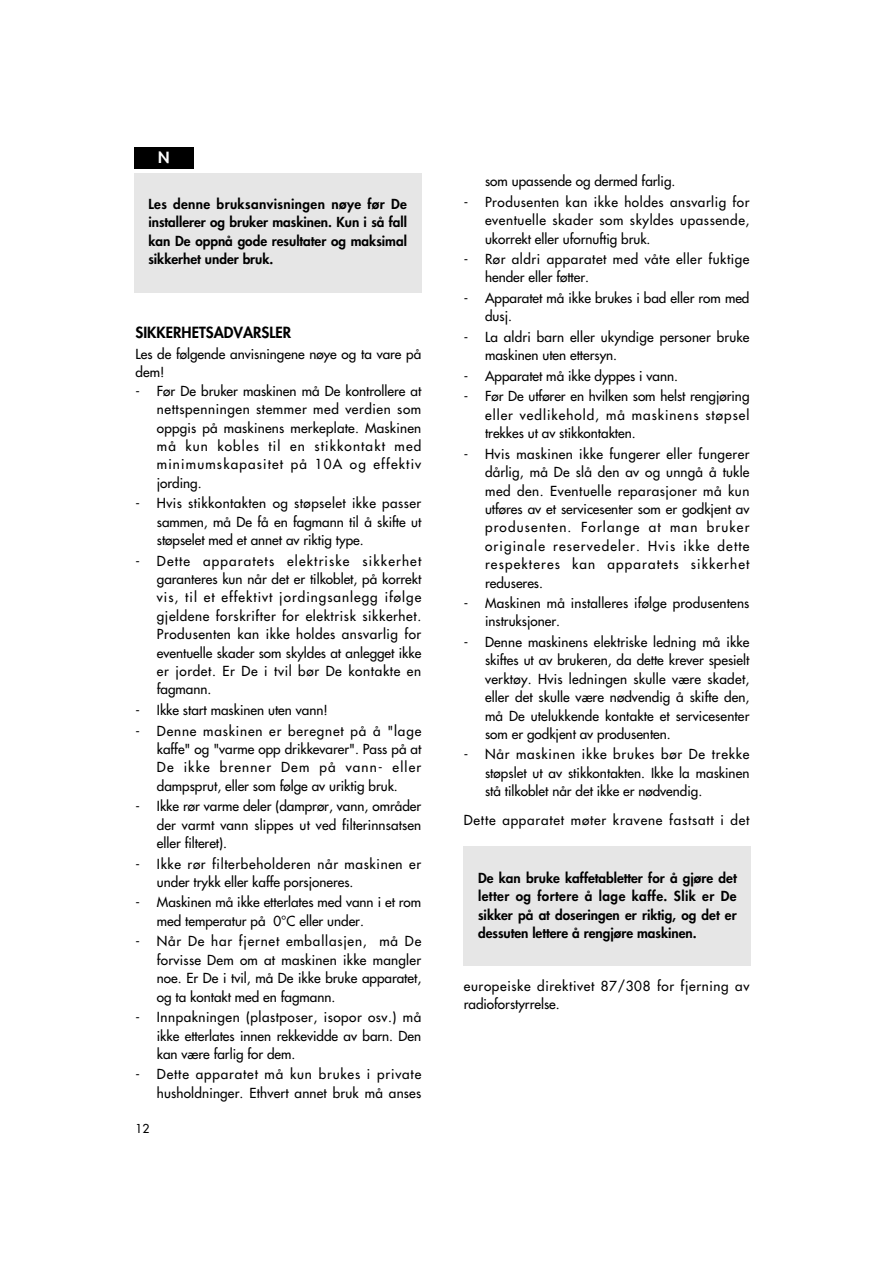
<style>
.page{position:relative;width:893px;height:1263px;background:#fff}
.page>*{position:absolute;margin:0;border:0;box-sizing:border-box;transform-origin:0 0}
.t1{font:800 15px "Futura";color:#000}
.t2{font:800 15px "Futura";color:#fff}
.t3{font:13.5px/18.5px "Futura";color:#000;text-align:justify}
.t4{font:800 13.5px/18.5px "Futura";color:#000;text-align:justify}
.t5{font:13.5px/18.5px "Futura";letter-spacing:.05em;color:#000}
.t6{font:13.5px/18.5px "Futura";letter-spacing:.04em;color:#000}
.t7{font:13.5px "Futura";letter-spacing:.06em;color:#000}
.t8{font:12px "Futura";color:#000}
</style>
<div class="page">
<div style="left:134px;top:173px;width:287px;height:119px;background:#e6e6e6"></div>
<div style="left:464px;top:847px;width:287px;height:119px;background:#e6e6e6"></div>
<div style="left:134px;top:148px;width:60px;height:21px;background:#000"></div>
<p class="t2" style="left:158px;top:150px;width:13px">N</p>
<p class="t4" style="left:148px;top:196px;width:260px">Les denne bruksanvisningen nøye før De installerer og bruker maskinen. Kun i så fall kan De oppnå gode resultater og maksimal sikkerhet under bruk.</p>
<p class="t1" style="left:136px;top:325px;width:157px">SIKKERHETSADVARSLER</p>
<p class="t3" style="left:136px;top:346px;width:287px">Les de følgende anvisningene nøye og ta vare på dem!</p>
<p class="t3" style="left:157px;top:383px;width:266px;text-indent:-21px">- Før De bruker maskinen må De kontrollere at nettspenningen stemmer med verdien som oppgis på maskinens merkeplate. Maskinen må kun kobles til en stikkontakt med minimumskapasitet på 10A og effektiv jording.</p>
<p class="t3" style="left:157px;top:495px;width:266px;text-indent:-21px">- Hvis stikkontakten og støpselet ikke passer sammen, må De få en fagmann til å skifte ut støpselet med et annet av riktig type.</p>
<p class="t3" style="left:157px;top:552px;width:266px;text-indent:-21px">- Dette apparatets elektriske sikkerhet garanteres kun når det er tilkoblet, på korrekt vis, til et effektivt jordingsanlegg ifølge gjeldene forskrifter for elektrisk sikkerhet.<br>Produsenten kan ikke holdes ansvarlig for eventuelle skader som skyldes at anlegget ikke er jordet. Er De i tvil bør De kontakte en fagmann.</p>
<p class="t3" style="left:136px;top:702px;width:194px">- Ikke start maskinen uten vann!</p>
<p class="t3" style="left:157px;top:722px;width:266px;text-indent:-21px">- Denne maskinen er beregnet på å "lage kaffe" og "varme opp drikkevarer". Pass på at De ikke brenner Dem på vann- eller dampsprut, eller som følge av uriktig bruk.</p>
<p class="t3" style="left:157px;top:798px;width:266px;text-indent:-21px">- Ikke rør varme deler (damprør, vann, områder der varmt vann slippes ut ved filterinnsatsen eller filteret).</p>
<p class="t5" style="left:157px;top:855px;width:266px;text-indent:-21px">- Ikke rør filterbeholderen når maskinen er under trykk eller kaffe porsjoneres.</p>
<p class="t3" style="left:157px;top:894px;width:266px;text-indent:-21px">- Maskinen må ikke etterlates med vann i et rom med temperatur på 0°C eller under.</p>
<p class="t3" style="left:157px;top:933px;width:266px;text-indent:-21px">- Når De har fjernet emballasjen, må De forvisse Dem om at maskinen ikke mangler noe. Er De i tvil, må De ikke bruke apparatet, og ta kontakt med en fagmann.</p>
<p class="t3" style="left:157px;top:1009px;width:266px;text-indent:-21px">- Innpakningen (plastposer, isopor osv.) må ikke etterlates innen rekkevidde av barn. Den kan være farlig for dem.</p>
<p class="t3" style="left:136px;top:1066px;width:287px;text-align:right">- Dette apparatet må kun brukes i private husholdninger. Ethvert annet bruk må anses</p>
<p class="t8" style="left:136px;top:1123px;width:15px">12</p>
<p class="t3" style="left:485px;top:173px;width:192px">som upassende og dermed farlig.</p>
<p class="t3" style="left:485px;top:193px;width:266px;text-indent:-21px">- Produsenten kan ikke holdes ansvarlig for eventuelle skader som skyldes upassende, ukorrekt eller ufornuftig bruk.</p>
<p class="t6" style="left:485px;top:251px;width:266px;text-indent:-21px">- Rør aldri apparatet med våte eller fuktige hender eller føtter.</p>
<p class="t3" style="left:485px;top:290px;width:266px;text-indent:-21px">- Apparatet må ikke brukes i bad eller rom med dusj.</p>
<p class="t3" style="left:485px;top:329px;width:266px;text-indent:-21px">- La aldri barn eller ukyndige personer bruke maskinen uten ettersyn.</p>
<p class="t3" style="left:464px;top:368px;width:216px">- Apparatet må ikke dyppes i vann.</p>
<p class="t3" style="left:485px;top:388px;width:266px;text-indent:-21px">- Før De utfører en hvilken som helst rengjøring eller vedlikehold, må maskinens støpsel trekkes ut av stikkontakten.</p>
<p class="t3" style="left:485px;top:445px;width:266px;text-indent:-21px">- Hvis maskinen ikke fungerer eller fungerer dårlig, må De slå den av og unngå å tukle med den. Eventuelle reparasjoner må kun utføres av et servicesenter som er godkjent av produsenten. Forlange at man bruker originale reservedeler. Hvis ikke dette respekteres kan apparatets sikkerhet reduseres.</p>
<p class="t3" style="left:485px;top:595px;width:266px;text-indent:-21px">- Maskinen må installeres ifølge produsentens instruksjoner.</p>
<p class="t3" style="left:485px;top:634px;width:266px;text-indent:-21px">- Denne maskinens elektriske ledning må ikke skiftes ut av brukeren, da dette krever spesielt verktøy. Hvis ledningen skulle være skadet, eller det skulle være nødvendig å skifte den, må De utelukkende kontakte et servicesenter som er godkjent av produsenten.</p>
<p class="t3" style="left:485px;top:746px;width:266px;text-indent:-21px">- Når maskinen ikke brukes bør De trekke støpslet ut av stikkontakten. Ikke la maskinen stå tilkoblet når det ikke er nødvendig.</p>
<p class="t7" style="left:464px;top:814px;width:287px">Dette apparatet møter kravene fastsatt i det</p>
<p class="t4" style="left:478px;top:870px;width:260px">De kan bruke kaffetabletter for å gjøre det letter og fortere å lage kaffe. Slik er De sikker på at doseringen er riktig, og det er dessuten lettere å rengjøre maskinen.</p>
<p class="t5" style="left:464px;top:978px;width:287px">europeiske direktivet 87/308 for fjerning av radioforstyrrelse.</p>
</div>
